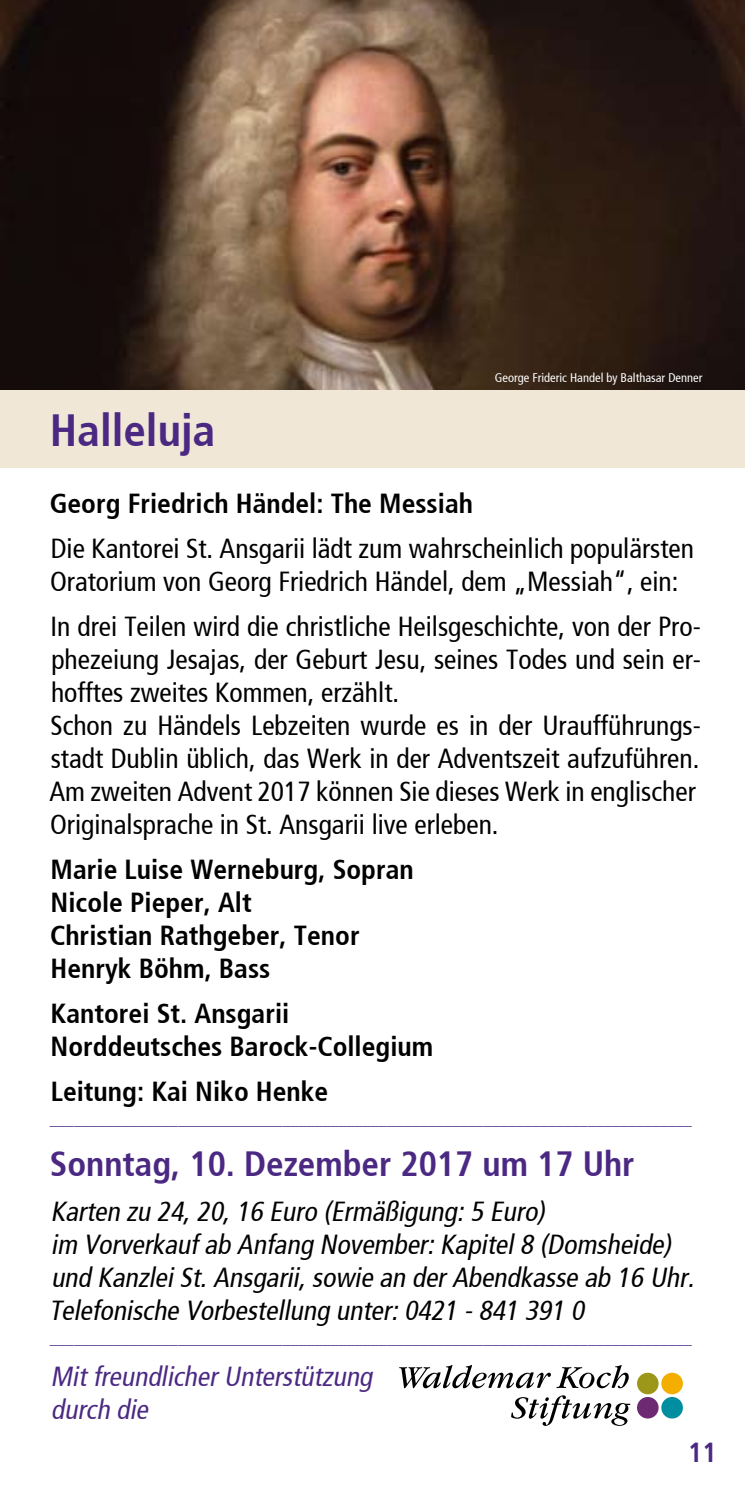
<style>
.page{position:relative;width:745px;height:1489px;background:#fff}
.page>*{position:absolute;margin:0;border:0;box-sizing:border-box;transform-origin:0 0}
.t1{font:45px "Frutiger Bold Cn";color:#4b2983}
.t2{font:35px "Frutiger Bold Cn";color:#4b2983}
.t3{font:27.5px/33px "Frutiger Cn";color:#000}
.t4{font:27.5px/33px "Frutiger Bold Cn";color:#000}
.t5{font:italic 27.5px/33px "Frutiger Cn";color:#000}
.t6{font:italic 27.5px/33px "Frutiger Cn";color:#4b2983}
.t7{font:27.5px "Frutiger Bold Cn";color:#4b2983}
.t8{font:16px "Frutiger Cn";color:#4b2983}
.t9{font:12.5px "Frutiger Cn";color:#fff}
</style>
<div class="page">
<div style="left:0;top:390px;width:744px;height:78px;background:#f0e7d7"></div>
<img style="left:0;top:0;width:744px;height:390px">
<svg style="left:399px;top:1365px;width:151px;height:23px"></svg>
<svg style="left:556px;top:1365px;width:72px;height:23px"></svg>
<svg style="left:511px;top:1395px;width:119px;height:30px"></svg>
<div style="left:636px;top:1372px;width:22px;height:22px;background:#9c9619;border-radius:50%"></div>
<div style="left:661px;top:1372px;width:21px;height:22px;background:#f3ae00;border-radius:50%"></div>
<div style="left:636px;top:1396px;width:22px;height:22px;background:#6d2972;border-radius:50%"></div>
<div style="left:661px;top:1396px;width:21px;height:22px;background:#008ea0;border-radius:50%"></div>
<p class="t9" style="left:494px;top:370px;width:209px">George Frideric Handel by Balthasar Denner</p>
<h1 class="t1" style="left:50px;top:404px;width:167px">Halleluja</h1>
<p class="t4" style="left:50px;top:486px;width:424px">Georg Friedrich Händel: The Messiah</p>
<p class="t3" style="left:50px;top:531px;width:645px">Die Kantorei St. Ansgarii lädt zum wahrscheinlich populärsten<br>Oratorium von Georg Friedrich Händel, dem „Messiah“, ein:</p>
<p class="t3" style="left:49px;top:609px;width:652px">In drei Teilen wird die christliche Heilsgeschichte, von der Pro&shy;phezeiung Jesajas, der Geburt Jesu, seines Todes und sein er&shy;hofftes zweites Kommen, erzählt.<br>Schon zu Händels Lebzeiten wurde es in der Uraufführungs&shy;stadt Dublin üblich, das Werk in der Adventszeit aufzuführen.<br>Am zweiten Advent 2017 können Sie dieses Werk in englischer Originalsprache in St. Ansgarii live erleben.</p>
<p class="t4" style="left:50px;top:852px;width:365px">Marie Luise Werneburg, Sopran<br>Nicole Pieper, Alt<br>Christian Rathgeber, Tenor<br>Henryk Böhm, Bass</p>
<p class="t4" style="left:51px;top:996px;width:384px">Kantorei St. Ansgarii<br>Norddeutsches Barock-Collegium</p>
<p class="t4" style="left:51px;top:1074px;width:279px">Leitung: Kai Niko Henke</p>
<p class="t8" style="left:50px;top:1109px;width:643px">________________________________________________________________________________</p>
<p class="t2" style="left:50px;top:1142px;width:586px">Sonntag, 10. Dezember 2017 um 17 Uhr</p>
<p class="t5" style="left:49px;top:1194px;width:651px">Karten zu 24, 20, 16 Euro (Ermäßigung: 5 Euro)<br>im Vorverkauf ab Anfang November: Kapitel 8 (Domsheide) und Kanzlei St. Ansgarii, sowie an der Abendkasse ab 16 Uhr.<br>Telefonische Vorbestellung unter: 0421 - 841 391 0</p>
<p class="t8" style="left:50px;top:1328px;width:643px">________________________________________________________________________________</p>
<p class="t6" style="left:50px;top:1359px;width:328px">Mit freundlicher Unterstützung durch die</p>
<p class="t7" style="left:687px;top:1436px;width:30px">11</p>
</div>
